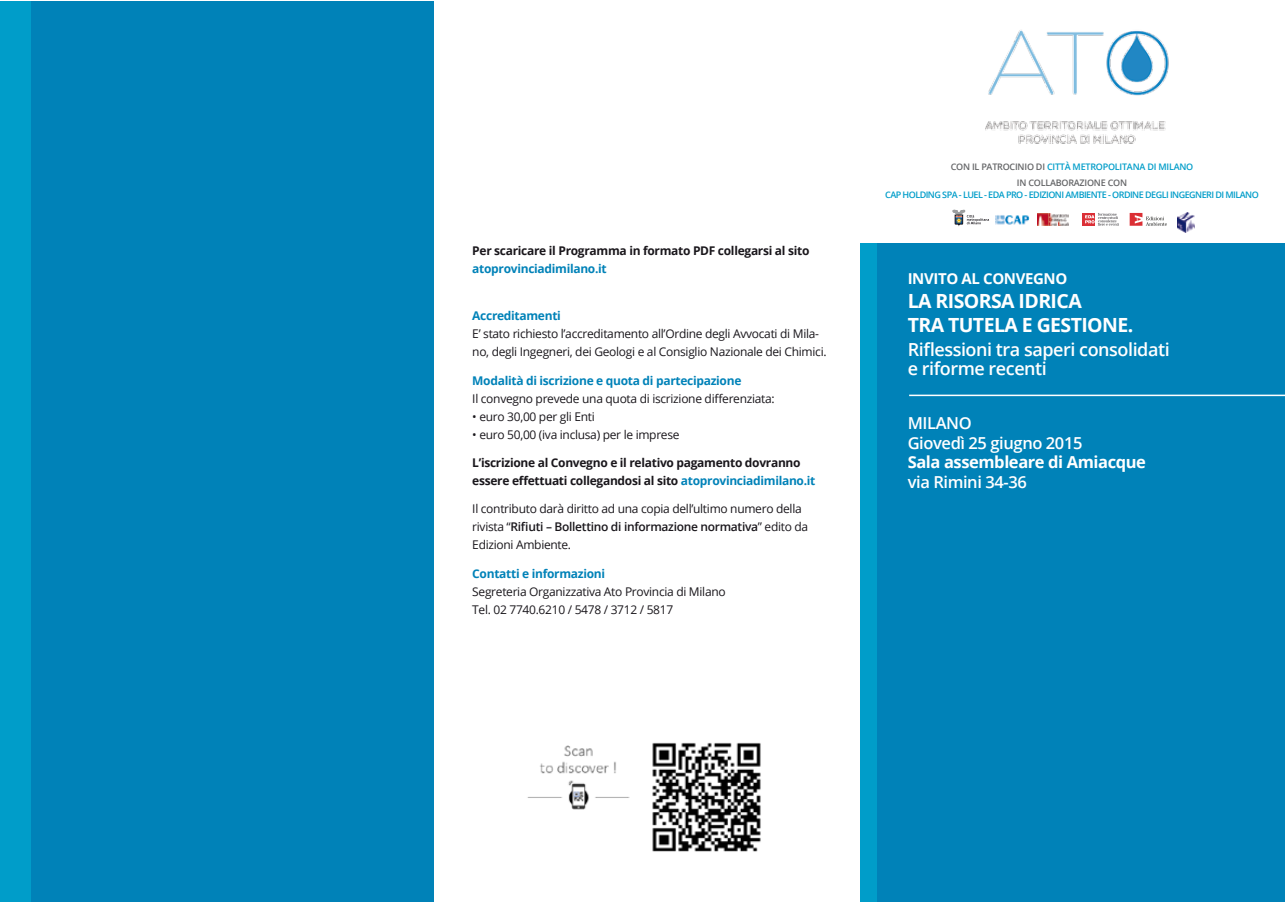
<style>
.page{position:relative;width:1285px;height:902px;background:#fff}
.page>*{position:absolute;margin:0;border:0;box-sizing:border-box;transform-origin:0 0}
.t1{font:700 19.5px/24px "Open Sans";letter-spacing:-.03em;color:#fff}
.t2{font:600 18px/19.5px "Open Sans";letter-spacing:-.025em;color:#fff}
.t3{font:600 16.5px/19.8px "Open Sans";letter-spacing:-.025em;color:#fff}
.t4{font:700 16.5px "Open Sans";letter-spacing:-.025em;color:#fff}
.t5{font:700 15px "Open Sans";letter-spacing:-.025em;color:#fff}
.t6{font:12px/18px "Open Sans";letter-spacing:-.025em;color:#1a171c}
.t7{font:700 12px/18px "Open Sans";letter-spacing:-.025em;color:#1a171c}
.t8{font:700 12px "Open Sans";letter-spacing:-.025em;color:#0082b8}
.t9{font:600 9px "Open Sans";letter-spacing:-.06em;color:#009dc9}
.t10{font:600 9px/16.5px "Open Sans";letter-spacing:-.025em;color:#646567;text-align:center}
.s1{color:#0082b8}
.s2{font-weight:600}
.s3{color:#009dc9}
</style>
<div class="page">
<div style="left:860px;top:4px;width:424px;height:897px;background:#009dc9"></div>
<div style="left:877px;top:4px;width:407px;height:897px;background:#0082b8"></div>
<div style="left:9px;top:1px;width:425px;height:900px;background:#0082b8"></div>
<div style="left:846px;top:1px;width:438px;height:241px;background:#fff"></div>
<img style="left:527px;top:742px;width:234px;height:110px">
<div style="left:510px;top:824px;width:124px;height:29px;background:#fff"></div>
<hr style="left:909px;top:394px;width:375px;height:2px;background:#fff">
<div style="left:0;top:1px;width:31px;height:900px;background:#009dc9"></div>
<img style="left:988px;top:30px;width:181px;height:66px">
<img style="left:985px;top:121px;width:181px;height:23px">
<svg style="left:952px;top:210px;width:36px;height:15px"></svg>
<img style="left:1037px;top:213px;width:31px;height:12px">
<img style="left:995px;top:215px;width:34px;height:10px">
<div style="left:1081px;top:213px;width:13px;height:12px;background:#db2f36"></div>
<svg style="left:1085px;top:213px;width:33px;height:12px"></svg>
<svg style="left:1129px;top:213px;width:37px;height:13px"></svg>
<img style="left:1177px;top:213px;width:18px;height:19px">
<p class="t7" style="left:472px;top:241px;width:338px">Per scaricare il Programma in formato PDF collegarsi al sito</p>
<p class="t8" style="left:472px;top:260px;width:136px">atoprovinciadimilano.it</p>
<p class="t8" style="left:472px;top:307px;width:90px">Accreditamenti</p>
<p class="t6" style="left:472px;top:324px;width:356px">E’ stato richiesto l’accreditamento all’Ordine degli Avvocati di Mila&shy;no, degli Ingegneri, dei Geologi e al Consiglio Nazionale dei Chimici.</p>
<p class="t8" style="left:472px;top:372px;width:270px">Modalità di iscrizione e quota di partecipazione</p>
<p class="t6" style="left:472px;top:389px;width:304px">Il convegno prevede una quota di iscrizione differenziata:</p>
<p class="t6" style="left:472px;top:407px;width:124px">• euro 30,00 per gli Enti</p>
<p class="t6" style="left:472px;top:425px;width:209px">• euro 50,00 (iva inclusa) per le imprese</p>
<p class="t7" style="left:472px;top:453px;width:344px">L’iscrizione al Convegno e il relativo pagamento dovranno essere effettuati collegandosi al sito <span class="s1">atoprovinciadimilano.it</span></p>
<p class="t6" style="left:472px;top:499px;width:337px">Il contributo darà diritto ad una copia dell’ultimo numero della rivista “<span class="s2">Rifiuti – Bollettino di informazione normativa</span>” edito da<br>Edizioni Ambiente.</p>
<p class="t8" style="left:472px;top:565px;width:134px">Contatti e informazioni</p>
<p class="t6" style="left:472px;top:582px;width:255px">Segreteria Organizzativa Ato Provincia di Milano<br>Tel. 02 7740.6210 / 5478 / 3712 / 5817</p>
<p class="t10" style="left:950px;top:158px;width:244px">CON IL PATROCINIO DI <span class="s3">CITTÀ METROPOLITANA DI MILANO<br></span>IN COLLABORAZIONE CON</p>
<p class="t9" style="left:885px;top:189px;width:375px">CAP HOLDING SPA - LUEL - EDA PRO - EDIZIONI AMBIENTE - ORDINE DEGLI INGEGNERI DI MILANO</p>
<p class="t5" style="left:907px;top:267px;width:161px">INVITO AL CONVEGNO</p>
<h1 class="t1" style="left:907px;top:288px;width:227px">LA RISORSA IDRICA<br>TRA TUTELA E GESTIONE.</h1>
<h2 class="t2" style="left:907px;top:339px;width:263px">Riflessioni tra saperi consolidati e riforme recenti</h2>
<h3 class="t3" style="left:907px;top:412px;width:176px">MILANO<br>Giovedì 25 giugno 2015</h3>
<h3 class="t4" style="left:907px;top:450px;width:240px">Sala assembleare di Amiacque</h3>
<h3 class="t3" style="left:907px;top:472px;width:120px">via Rimini 34-36</h3>
</div>
